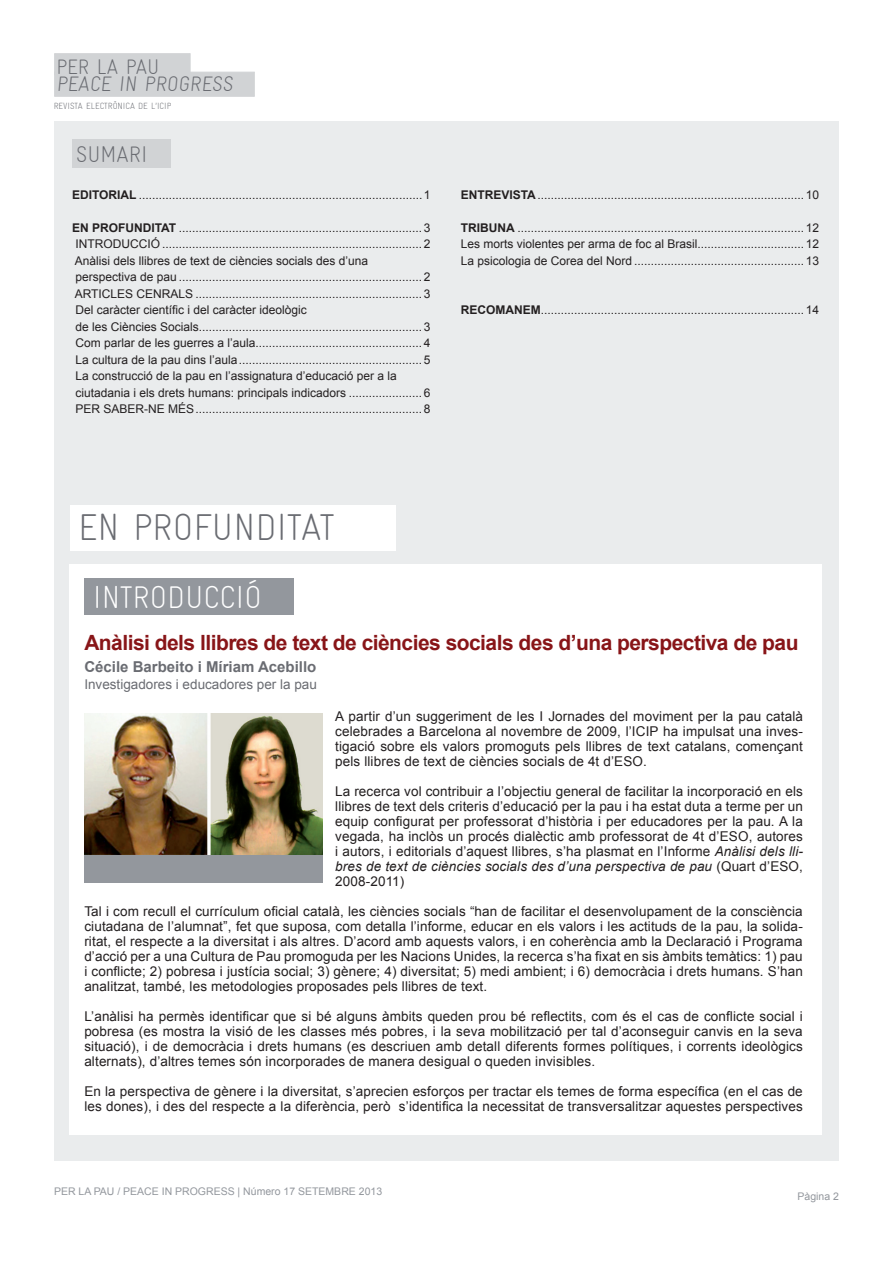
<style>
.page{position:relative;width:893px;height:1263px;background:#fff}
.page>*{position:absolute;margin:0;border:0;box-sizing:border-box;transform-origin:0 0}
.t1{font:300 37.5px "Gravur Condensed";color:#6a6c72}
.t2{font:300 31.5px "Gravur Condensed";color:#fff}
.t3{font:300 22.5px "Gravur Condensed";color:#6a6c72}
.t4{font:700 21px "Arial";letter-spacing:-.025em;color:#881518}
.t5{font:300 21px/17.5px "Gravur Condensed";color:#6a6c72}
.t6{font:700 15px "Arial";color:#6a6c72}
.t7{font:13.5px/15px "Arial";letter-spacing:.01em;color:#231f20;text-align:justify}
.t8{font:13.5px "Arial";color:#6a6c72}
.t9{font:12px/16.5px "Arial";color:#231f20}
.t10{font:10.5px "Arial";color:#93979d}
.t11{font:300 9px "Gravur Condensed";color:#6a6c72}
.s1{font-weight:700}
.s2{font-style:italic}
</style>
<div class="page">
<div style="left:54px;top:122px;width:785px;height:1039px;background:#eaeced"></div>
<div style="left:69px;top:135px;width:752px;height:999px;background:#fff"></div>
<div style="left:54px;top:53px;width:136px;height:22px;background:#d1d3d5"></div>
<div style="left:54px;top:72px;width:201px;height:25px;background:#d1d3d5"></div>
<div style="left:63px;top:127px;width:767px;height:368px;background:#eaeced"></div>
<div style="left:72px;top:139px;width:98px;height:29px;background:#d1d3d5"></div>
<div style="left:63px;top:495px;width:767px;height:68px;background:#eaeced"></div>
<div style="left:70px;top:505px;width:325px;height:45px;background:#fff"></div>
<div style="left:84px;top:578px;width:210px;height:37px;background:#93979d"></div>
<div style="left:84px;top:713px;width:238px;height:170px;background:#93979d"></div>
<img style="left:84px;top:713px;width:238px;height:142px">
<h3 class="t5" style="left:56px;top:58px;width:180px">PER LA PAU<br>PEACE IN PROGRESS</h3>
<p class="t11" style="left:54px;top:101px;width:119px">REVISTA ELECTRÒNICA DE L’ICIP</p>
<h3 class="t3" style="left:76px;top:142px;width:73px">SUMARI</h3>
<p class="t9" style="left:72px;top:187px;width:360px"><span class="s1">EDITORIAL</span> .....................................................................................1</p>
<p class="t9" style="left:72px;top:220px;width:360px"><span class="s1">EN PROFUNDITAT</span> .........................................................................3<br>INTRODUCCIÓ ..............................................................................2<br>Anàlisi dels llibres de text de ciències socials des d’una<br>perspectiva de pau .........................................................................2<br>ARTICLES CENRALS ....................................................................3<br>Del caràcter científic i del caràcter ideològic<br>de les Ciències Socials...................................................................3<br>Com parlar de les guerres a l’aula..................................................4<br>La cultura de la pau dins l’aula.......................................................5<br>La construcció de la pau en l’assignatura d’educació per a la ciutadania i els drets humans: principals indicadors ...................... 6<br>PER SABER-NE MÉS....................................................................8</p>
<p class="t9" style="left:461px;top:187px;width:360px"><span class="s1">ENTREVISTA</span>................................................................................10</p>
<p class="t9" style="left:461px;top:220px;width:360px;text-align:justify"><span class="s1">TRIBUNA</span> ......................................................................................12<br>Les morts violentes per arma de foc al Brasil................................ 12<br>La psicologia de Corea del Nord ...................................................13</p>
<p class="t9" style="left:461px;top:302px;width:360px"><span class="s1">RECOMANEM</span>...............................................................................14</p>
<h1 class="t1" style="left:78px;top:506px;width:258px">EN PROFUNDITAT</h1>
<h2 class="t2" style="left:93px;top:579px;width:170px">INTRODUCCIÓ</h2>
<h3 class="t4" style="left:84px;top:629px;width:716px">Anàlisi dels llibres de text de ciències socials des d’una perspectiva de pau</h3>
<p class="t6" style="left:84px;top:656px;width:234px">Cécile Barbeito i Míriam Acebillo</p>
<p class="t8" style="left:84px;top:675px;width:234px">Investigadores i educadores per la pau</p>
<p class="t7" style="left:335px;top:709px;width:469px">A partir d’un suggeriment de les I Jornades del moviment per la pau català celebrades a Barcelona al novembre de 2009, l’ICIP ha impulsat una inves&shy;tigació sobre els valors promoguts pels llibres de text catalans, començant pels llibres de text de ciències socials de 4t d’ESO.</p>
<p class="t7" style="left:335px;top:784px;width:469px">La recerca vol contribuir a l’objectiu general de facilitar la incorporació en els llibres de text dels criteris d’educació per la pau i ha estat duta a terme per un equip configurat per professorat d’història i per educadores per la pau. A la vegada, ha inclòs un procés dialèctic amb professorat de 4t d’ESO, autores i autors, i editorials d’aquest llibres, s’ha plasmat en l’Informe <span class="s2">Anàlisi dels lli&shy;bres de text de ciències socials des d’una perspectiva de pau</span> (Quart d’ESO, 2008-2011)</p>
<p class="t7" style="left:84px;top:904px;width:720px">Tal i com recull el currículum oficial català, les ciències socials “han de facilitar el desenvolupament de la consciència ciutadana de l’alumnat”, fet que suposa, com detalla l’informe, educar en els valors i les actituds de la pau, la solida&shy;ritat, el respecte a la diversitat i als altres. D’acord amb aquests valors, i en coherència amb la Declaració i Programa d’acció per a una Cultura de Pau promoguda per les Nacions Unides, la recerca s’ha fixat en sis àmbits temàtics: 1) pau i conflicte; 2) pobresa i justícia social; 3) gènere; 4) diversitat; 5) medi ambient; i 6) democràcia i drets humans. S’han analitzat, també, les metodologies proposades pels llibres de text.</p>
<p class="t7" style="left:84px;top:1009px;width:720px">L’anàlisi ha permès identificar que si bé alguns àmbits queden prou bé reflectits, com és el cas de conflicte social i pobresa (es mostra la visió de les classes més pobres, i la seva mobilització per tal d’aconseguir canvis en la seva situació), i de democràcia i drets humans (es descriuen amb detall diferents formes polítiques, i corrents ideològics alternats), d’altres temes són incorporades de manera desigual o queden invisibles.</p>
<p class="t7" style="left:84px;top:1084px;width:720px">En la perspectiva de gènere i la diversitat, s’aprecien esforços per tractar els temes de forma específica (en el cas de les dones), i des del respecte a la diferència, però s’identifica la necessitat de transversalitzar aquestes perspectives</p>
<p class="t10" style="left:54px;top:1184px;width:330px">PER LA PAU / PEACE IN PROGRESS | Número 17 SETEMBRE 2013</p>
<p class="t10" style="left:797px;top:1189px;width:43px">Pàgina 2</p>
</div>
